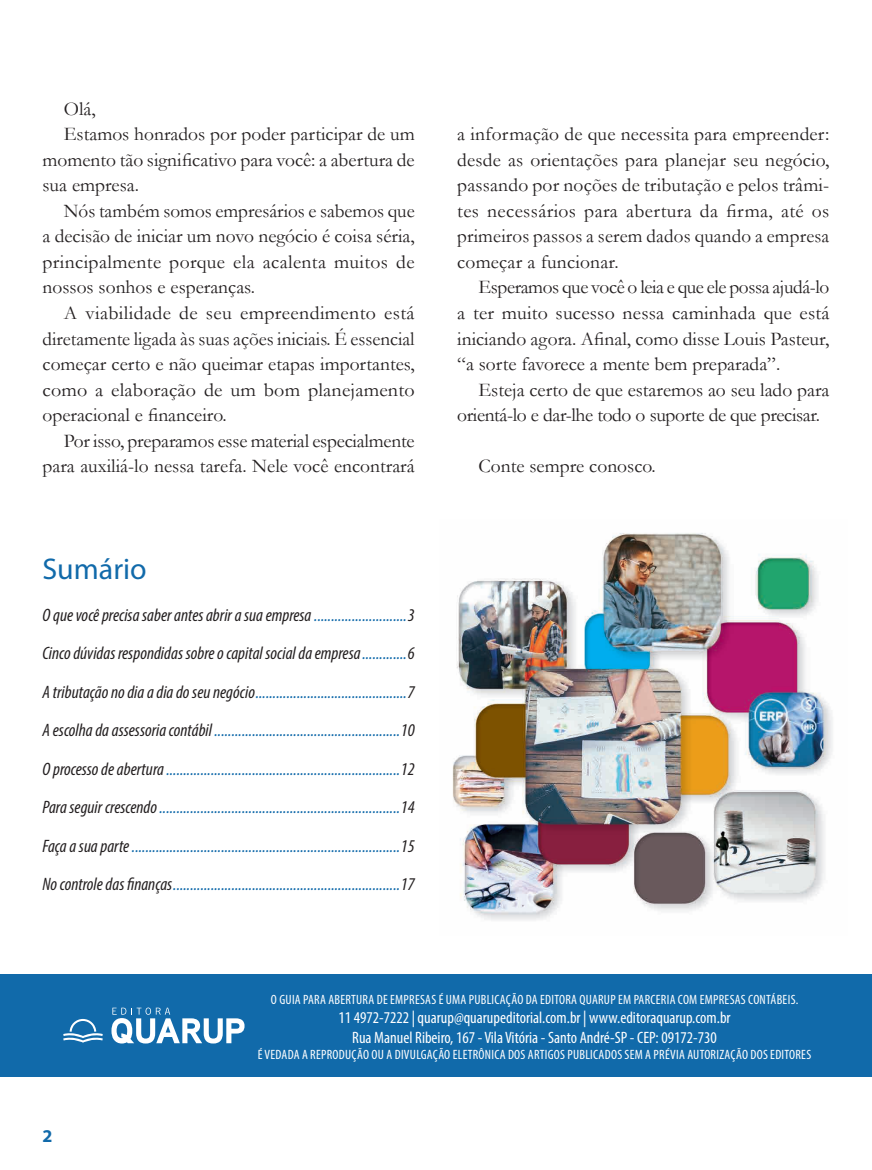
<style>
.page{position:relative;width:872px;height:1170px;background:#fff}
.page>*{position:absolute;margin:0;border:0;box-sizing:border-box;transform-origin:0 0}
.t1{font:30px "Myriad Pro";color:#116aaa}
.t2{font:19.5px/25.5px "Garamond";color:#231f20;text-align:justify}
.t3{font:19.5px "Garamond";letter-spacing:.02em;color:#231f20}
.t4{font:italic condensed 18px/38.5px "Myriad Pro";color:#116aaa;text-align:justify}
.t5{font:700 18px "Myriad Pro";color:#116aaa}
.t6{font:condensed 16.5px/19.5px "Myriad Pro";color:#fff;text-align:center}
.t7{font:condensed 13.5px "Myriad Pro";letter-spacing:.02em;color:#fff}
.s1{color:#231f20}
</style>
<div class="page">
<img style="left:452px;top:533px;width:381px;height:387px">
<div style="left:0;top:974px;width:872px;height:102px;background:#116aaa"></div>
<svg style="left:63px;top:1018px;width:40px;height:24px"></svg>
<svg style="left:111px;top:1007px;width:133px;height:36px"></svg>
<p class="t2" style="left:64px;top:95px;width:33px">Olá,</p>
<p class="t2" style="left:64px;top:121px;width:352px">Estamos honrados por poder participar de um</p>
<p class="t2" style="left:43px;top:146px;width:374px">momento tão significativo para você: a abertura de</p>
<p class="t2" style="left:43px;top:172px;width:98px">sua empresa.</p>
<p class="t2" style="left:64px;top:197px;width:352px">Nós também somos empresários e sabemos que</p>
<p class="t2" style="left:43px;top:223px;width:374px">a decisão de iniciar um novo negócio é coisa séria,</p>
<p class="t3" style="left:43px;top:249px;width:373px">principalmente porque ela acalenta muitos de</p>
<p class="t2" style="left:43px;top:274px;width:214px">nossos sonhos e esperanças.</p>
<p class="t3" style="left:64px;top:300px;width:352px">A viabilidade de seu empreendimento está</p>
<p class="t2" style="left:43px;top:325px;width:373px">diretamente ligada às suas ações iniciais. É essencial</p>
<p class="t2" style="left:43px;top:350px;width:374px">começar certo e não queimar etapas importantes,</p>
<p class="t2" style="left:43px;top:376px;width:373px">como a elaboração de um bom planejamento</p>
<p class="t2" style="left:43px;top:401px;width:186px">operacional e financeiro.</p>
<p class="t2" style="left:64px;top:427px;width:352px">Por isso, preparamos esse material especialmente</p>
<p class="t2" style="left:43px;top:452px;width:374px">para auxiliá-lo nessa tarefa. Nele você encontrará</p>
<h1 class="t1" style="left:43px;top:550px;width:106px">Sumário</h1>
<p class="t4" style="left:43px;top:595px;width:374px"><span class="s1">O que você precisa saber antes abrir a sua empresa</span>...........................<span class="s1">3<br>Cinco dúvidas respondidas sobre o capital social da empresa</span>.............<span class="s1">6<br>A tributação no dia a dia do seu negócio</span>............................................<span class="s1">7<br>A escolha da assessoria contábil</span> ......................................................<span class="s1">10<br>O processo de abertura</span>....................................................................<span class="s1">12<br>Para seguir crescendo</span>......................................................................<span class="s1">14<br>Faça a sua parte</span>..............................................................................<span class="s1">15<br>No controle das finanças</span>..................................................................<span class="s1">17</span></p>
<p class="t2" style="left:457px;top:121px;width:374px">a informação de que necessita para empreender: desde as orientações para planejar seu negócio, passando por noções de tributação e pelos trâmi&shy;tes necessários para abertura da firma, até os primeiros passos a serem dados quando a empresa começar a funcionar.</p>
<p class="t2" style="left:457px;top:274px;width:374px;text-indent:21px">Esperamos que você o leia e que ele possa ajudá-lo a ter muito sucesso nessa caminhada que está iniciando agora. Afinal, como disse Louis Pasteur, “a sorte favorece a mente bem preparada”.</p>
<p class="t2" style="left:457px;top:376px;width:374px;text-indent:21px">Esteja certo de que estaremos ao seu lado para orientá-lo e dar-lhe todo o suporte de que precisar.</p>
<p class="t2" style="left:478px;top:452px;width:179px">Conte sempre conosco.</p>
<p class="t5" style="left:43px;top:1124px;width:11px">2</p>
<p class="t7" style="left:271px;top:991px;width:529px">O GUIA PARA ABERTURA DE EMPRESAS É UMA PUBLICAÇÃO DA EDITORA QUARUP EM PARCERIA COM EMPRESAS CONTÁBEIS.</p>
<p class="t6" style="left:338px;top:1007px;width:394px">11 4972-7222 | quarup@quarupeditorial.com.br | www.editoraquarup.com.br<br>Rua Manuel Ribeiro, 167 - Vila Vitória - Santo André-SP - CEP: 09172-730</p>
<p class="t7" style="left:258px;top:1046px;width:555px">É VEDADA A REPRODUÇÃO OU A DIVULGAÇÃO ELETRÔNICA DOS ARTIGOS PUBLICADOS SEM A PRÉVIA AUTORIZAÇÃO DOS EDITORES</p>
</div>
